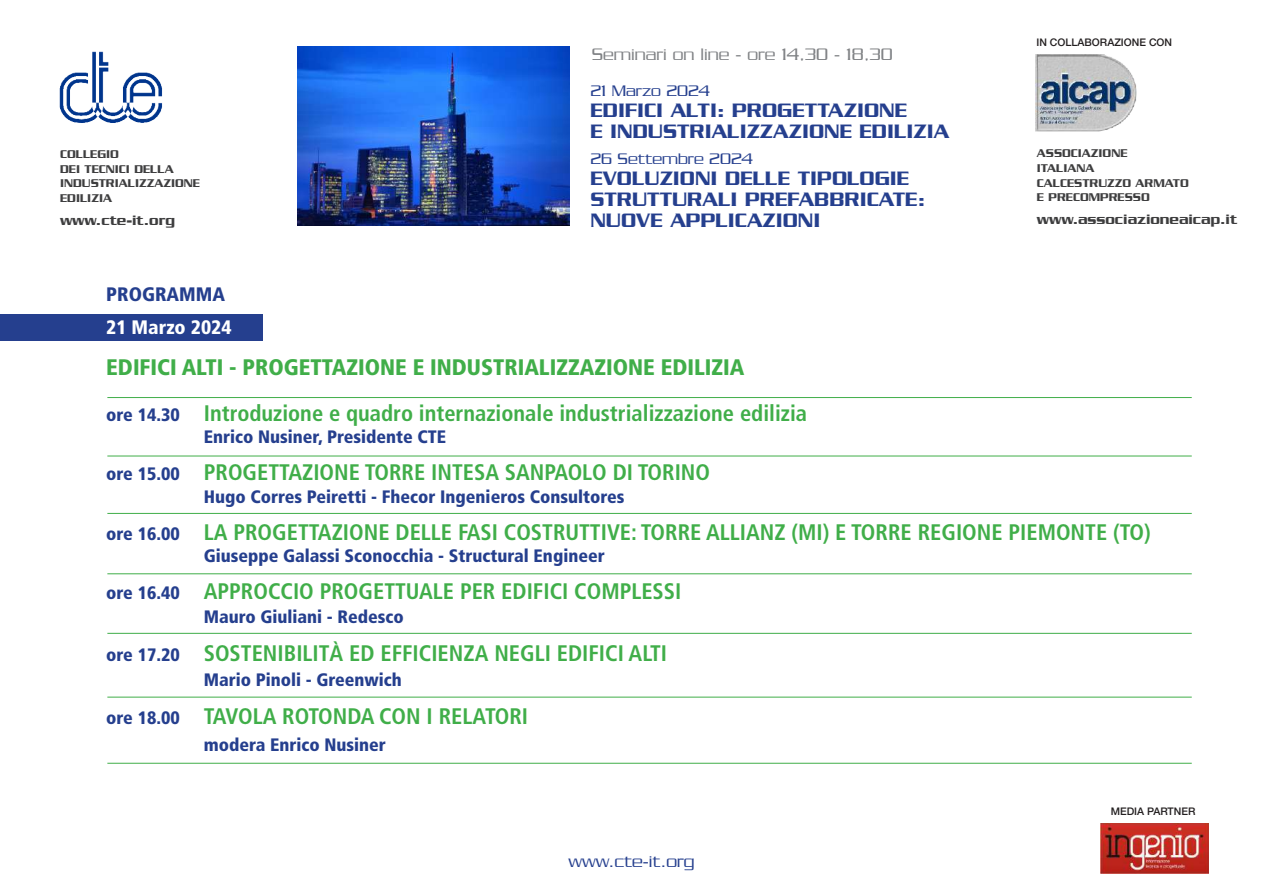
<style>
.page{position:relative;width:1263px;height:893px;background:#fff}
.page>*{position:absolute;margin:0;border:0;box-sizing:border-box;transform-origin:0 0}
.t1{font:700 condensed 22.5px/46.5px "Frutiger";color:#40ae49}
.t2{font:500 21px/21px "Serpentine";color:#253f8e}
.t3{font:900 condensed 19.5px "Frutiger";color:#fff}
.t4{font:900 condensed 19.5px "Frutiger";color:#253f8e}
.t5{font:900 condensed 18px "Frutiger";color:#253f8e}
.t6{font:300 18px "Serpentine";color:#808285}
.t7{font:300 18px "Serpentine";color:#253f8e}
.t8{font:300 16.5px "Serpentine";color:#253f8e}
.t9{font:500 15px "Serpentine";color:#3e3e3f}
.t10{font:500 12.15px/14.9px "Serpentine";color:#3e3e3f}
.t11{font:500 10.5px "Helvetica Neue";color:#231f20}
.s1{font-weight:900}
.s2{font-weight:900;font-size:18px;color:#253f8e}
</style>
<div class="page">
<div style="left:0;top:315px;width:262px;height:26px;background:#253f8e"></div>
<hr style="left:107px;top:397px;width:1085px;height:1px;background:#40ae49">
<hr style="left:107px;top:456px;width:1085px;height:1px;background:#40ae49">
<hr style="left:107px;top:573px;width:1085px;height:1px;background:#40ae49">
<hr style="left:107px;top:633px;width:1085px;height:1px;background:#40ae49">
<hr style="left:107px;top:763px;width:1085px;height:1px;background:#40ae49">
<hr style="left:107px;top:697px;width:1085px;height:1px;background:#40ae49">
<hr style="left:107px;top:513px;width:1085px;height:1px;background:#40ae49">
<img style="left:1100px;top:824px;width:109px;height:49px">
<img style="left:1035px;top:54px;width:101px;height:78px">
<img style="left:59px;top:51px;width:104px;height:72px">
<img style="left:297px;top:46px;width:272px;height:180px">
<p class="t10" style="left:60px;top:146px;width:141px">COLLEGIO<br>DEI TECNICI DELLA<br>INDUSTRIALIZZAZIONE<br>EDILIZIA</p>
<p class="t9" style="left:60px;top:212px;width:116px">www.cte-it.org</p>
<p class="t6" style="left:592px;top:44px;width:303px">Seminari on line - ore 14,30 - 18,30</p>
<p class="t8" style="left:590px;top:82px;width:121px">21 Marzo 2024</p>
<p class="t2" style="left:590px;top:100px;width:360px">EDIFICI ALTI: PROGETTAZIONE<br>E INDUSTRIALIZZAZIONE EDILIZIA</p>
<p class="t8" style="left:590px;top:149px;width:164px">26 Settembre 2024</p>
<p class="t2" style="left:590px;top:167px;width:336px">EVOLUZIONI DELLE TIPOLOGIE<br>STRUTTURALI PREFABBRICATE:<br>NUOVE APPLICAZIONI</p>
<p class="t11" style="left:1036px;top:36px;width:137px">IN COLLABORAZIONE CON</p>
<p class="t10" style="left:1037px;top:145px;width:154px">ASSOCIAZIONE<br>ITALIANA<br>CALCESTRUZZO ARMATO<br>E PRECOMPRESSO</p>
<p class="t9" style="left:1037px;top:211px;width:202px">www.associazioneaicap.it</p>
<p class="t4" style="left:106px;top:283px;width:120px">PROGRAMMA</p>
<p class="t3" style="left:106px;top:316px;width:127px">21 Marzo 2024</p>
<p class="t1" style="left:106px;top:344px;width:702px"><span class="s1">EDIFICI ALTI - PROGETTAZIONE E INDUSTRIALIZZAZIONE EDILIZIA<br></span><span class="s2">ore 14.30</span> Introduzione e quadro internazionale industrializzazione edilizia</p>
<p class="t5" style="left:204px;top:426px;width:244px">Enrico Nusiner, Presidente CTE</p>
<p class="t1" style="left:106px;top:449px;width:605px"><span class="s2">ore 15.00</span> PROGETTAZIONE TORRE INTESA SANPAOLO DI TORINO</p>
<p class="t5" style="left:204px;top:486px;width:422px">Hugo Corres Peiretti - Fhecor Ingenieros Consultores</p>
<p class="t1" style="left:106px;top:509px;width:1046px"><span class="s2">ore 16.00</span> LA PROGETTAZIONE DELLE FASI COSTRUTTIVE: TORRE ALLIANZ (MI) E TORRE REGIONE PIEMONTE (TO)</p>
<p class="t5" style="left:204px;top:545px;width:402px">Giuseppe Galassi Sconocchia - Structural Engineer</p>
<p class="t1" style="left:106px;top:568px;width:577px"><span class="s2">ore 16.40</span> APPROCCIO PROGETTUALE PER EDIFICI COMPLESSI</p>
<p class="t5" style="left:204px;top:606px;width:202px">Mauro Giuliani - Redesco</p>
<p class="t1" style="left:106px;top:630px;width:562px"><span class="s2">ore 17.20</span> SOSTENIBILITÀ ED EFFICIENZA NEGLI EDIFICI ALTI</p>
<p class="t5" style="left:204px;top:669px;width:200px">Mario Pinoli - Greenwich</p>
<p class="t1" style="left:106px;top:693px;width:423px"><span class="s2">ore 18.00</span> TAVOLA ROTONDA CON I RELATORI</p>
<p class="t5" style="left:204px;top:734px;width:184px">modera Enrico Nusiner</p>
<p class="t7" style="left:568px;top:852px;width:127px">www.cte-it.org</p>
<p class="t11" style="left:1111px;top:805px;width:86px">MEDIA PARTNER</p>
</div>
